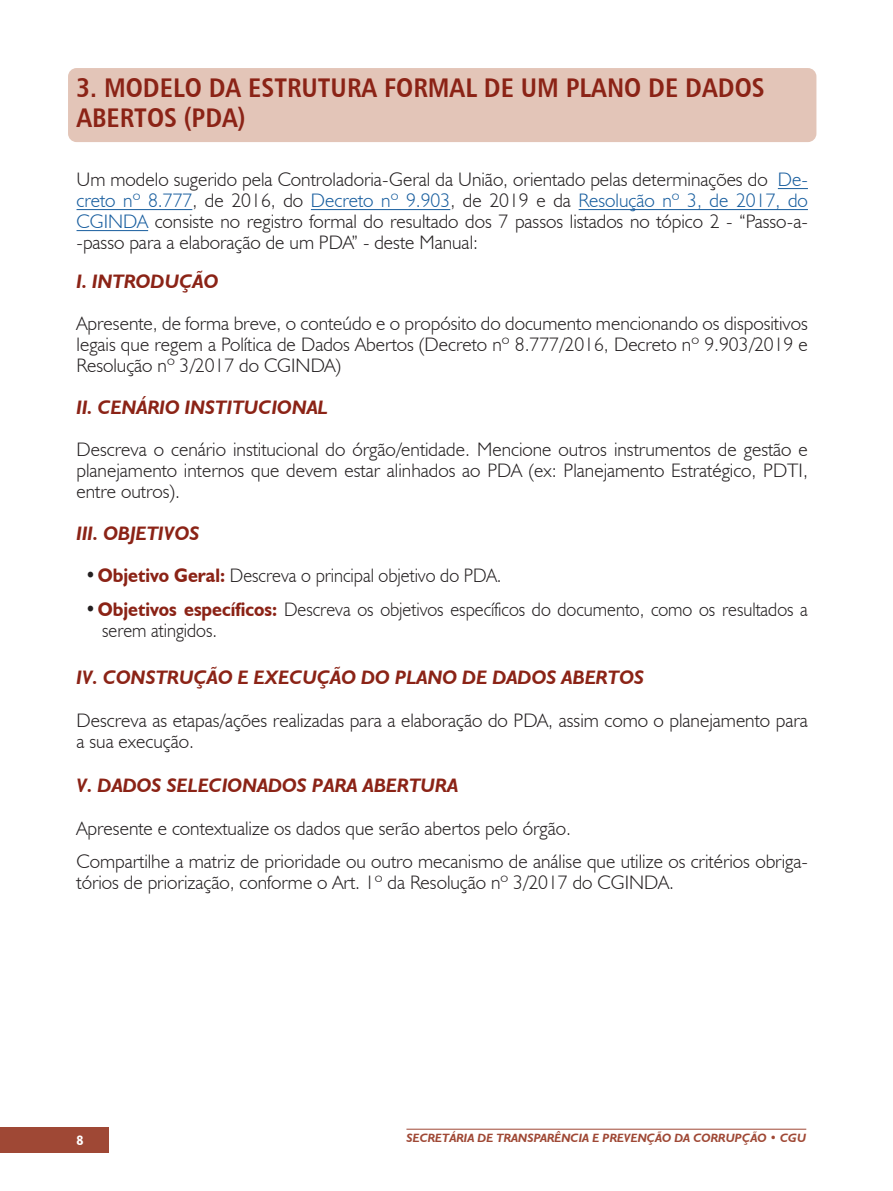
<style>
.page{position:relative;width:893px;height:1191px;background:#fff}
.page>*{position:absolute;margin:0;border:0;box-sizing:border-box;transform-origin:0 0}
._01__TÍTULO_NÍVEL_A{font:27px/30px "Humanist 777 BT Bold Condensed B";color:#8b2316}
._05__TEXTO_CORRENTE{font:300 19.5px/21px "Humanist 521 BT";color:#231f20;text-align:justify}
._05__TEXTO_CORRENTE-2{font:300 19.5px/21px "Humanist 521 BT";color:#231f20;scale:.95 1}
._04__TÍTULO_NÃO_SUMÁ{font:italic 700 19.5px "Humanist 521 BT";color:#8b2316}
.t1{font:13.5px "Humanist 777 BT Black Condensed B";color:#fff}
.t2{font:italic 700 12px "Humanist 521 BT";color:#9f4835}
.s1{color:#175d9e}
.s2{font-weight:700;color:#8b2316}
</style>
<div class="page">
<div style="left:0;top:1127px;width:109px;height:25px;background:#9f4835"></div>
<hr style="left:406px;top:1128px;width:400px;height:1px;background:#9f4835">
<div style="left:68px;top:68px;width:748px;height:74px;background:#e3c5b8;border-radius:9px"></div>
<hr style="left:778px;top:188px;width:30px;height:1px;background:#175d9e">
<hr style="left:77px;top:209px;width:115px;height:1px;background:#175d9e">
<hr style="left:311px;top:209px;width:139px;height:1px;background:#175d9e">
<hr style="left:579px;top:209px;width:229px;height:1px;background:#175d9e">
<hr style="left:77px;top:230px;width:71px;height:1px;background:#175d9e">
<p class="_01__TÍTULO_NÍVEL_A" style="left:77px;top:72px;width:690px">3. MODELO DA ESTRUTURA FORMAL DE UM PLANO DE DADOS<br>ABERTOS (PDA)</p>
<p class="_05__TEXTO_CORRENTE" style="left:77px;top:169px;width:733px">Um modelo sugerido pela Controladoria-Geral da União, orientado pelas determinações do <span class="s1">De&shy;creto nº 8.777</span>, de 2016, do <span class="s1">Decreto nº 9.903</span>, de 2019 e da <span class="s1">Resolução nº 3, de 2017, do CGINDA</span> consiste no registro formal do resultado dos 7 passos listados no tópico 2 - “Passo-a--passo para a elaboração de um PDA” - deste Manual:</p>
<p class="_04__TÍTULO_NÃO_SUMÁ" style="left:77px;top:269px;width:143px">I. INTRODUÇÃO</p>
<p class="_05__TEXTO_CORRENTE" style="left:77px;top:313px;width:733px">Apresente, de forma breve, o conteúdo e o propósito do documento mencionando os dispositivos legais que regem a Política de Dados Abertos (Decreto nº 8.777/2016, Decreto nº 9.903/2019 e Resolução nº 3/2017 do CGINDA)</p>
<p class="_04__TÍTULO_NÃO_SUMÁ" style="left:77px;top:395px;width:253px">II. CENÁRIO INSTITUCIONAL</p>
<p class="_05__TEXTO_CORRENTE" style="left:77px;top:439px;width:733px">Descreva o cenário institucional do órgão/entidade. Mencione outros instrumentos de gestão e planejamento internos que devem estar alinhados ao PDA (ex: Planejamento Estratégico, PDTI, entre outros).</p>
<p class="_04__TÍTULO_NÃO_SUMÁ" style="left:77px;top:521px;width:125px">III. OBJETIVOS</p>
<p class="_05__TEXTO_CORRENTE-2" style="left:85px;top:565px;width:440px">•<span class="s2">Objetivo Geral:</span> Descreva o principal objetivo do PDA.</p>
<p class="_05__TEXTO_CORRENTE-2" style="left:102px;top:599px;width:744px;text-indent:-17px">•<span class="s2">Objetivos específicos:</span> Descreva os objetivos específicos do documento, como os resultados a serem atingidos.</p>
<p class="_04__TÍTULO_NÃO_SUMÁ" style="left:77px;top:665px;width:569px">IV. CONSTRUÇÃO E EXECUÇÃO DO PLANO DE DADOS ABERTOS</p>
<p class="_05__TEXTO_CORRENTE" style="left:77px;top:709px;width:733px">Descreva as etapas/ações realizadas para a elaboração do PDA, assim como o planejamento para a sua execução.</p>
<p class="_04__TÍTULO_NÃO_SUMÁ" style="left:77px;top:773px;width:383px">V. DADOS SELECIONADOS PARA ABERTURA</p>
<p class="_05__TEXTO_CORRENTE" style="left:77px;top:817px;width:496px">Apresente e contextualize os dados que serão abertos pelo órgão.</p>
<p class="_05__TEXTO_CORRENTE" style="left:77px;top:851px;width:733px">Compartilhe a matriz de prioridade ou outro mecanismo de análise que utilize os critérios obriga&shy;tórios de priorização, conforme o Art. 1º da Resolução nº 3/2017 do CGINDA.</p>
<p class="t1" style="left:77px;top:1132px;width:9px">8</p>
<p class="t2" style="left:406px;top:1130px;width:401px">SECRETÁRIA DE TRANSPARÊNCIA E PREVENÇÃO DA CORRUPÇÃO • CGU</p>
</div>
